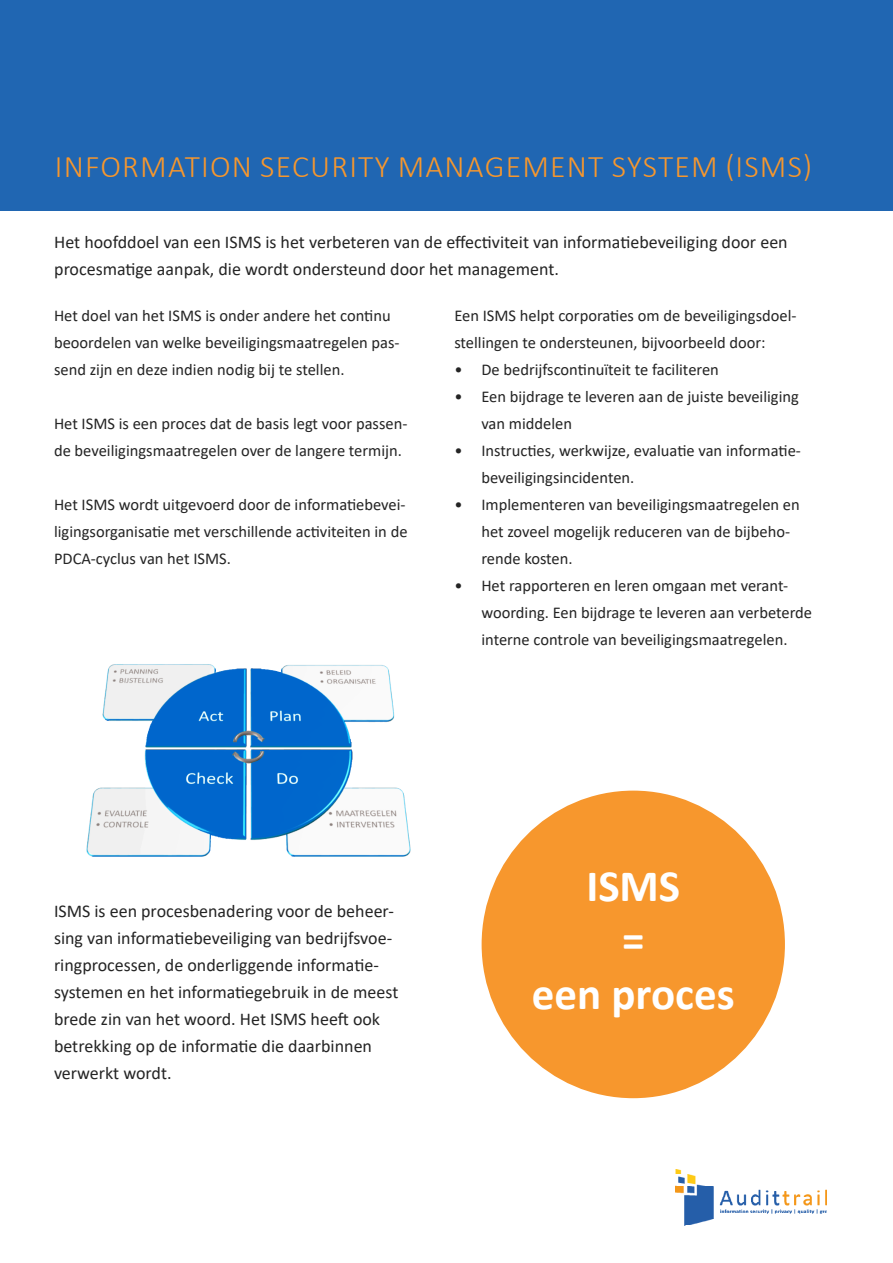
<style>
.page{position:relative;width:893px;height:1263px;background:#fff}
.page>*{position:absolute;margin:0;border:0;box-sizing:border-box;transform-origin:0 0}
.t1{font:700 45px "Calibri";color:#fff}
.t2{font:300 31.5px "Calibri";letter-spacing:.04em;color:#f7972d}
.Alineastijl_1{font:18px/27px "Calibri";color:#242424}
.Alineastijl_2{font:16.5px/27px "Calibri";color:#242424}
</style>
<div class="page">
<div style="left:0;top:0;width:893px;height:210px;background:#2066b2"></div>
<img style="left:675px;top:1169px;width:151px;height:57px">
<div style="left:482px;top:791px;width:303px;height:307px;background:#f7972d;border-radius:50%"></div>
<img style="left:86px;top:664px;width:325px;height:193px">
<p class="t2" style="left:55px;top:147px;width:759px">INFORMATION SECURITY MANAGEMENT SYSTEM (ISMS)</p>
<p class="Alineastijl_1" style="left:54px;top:228px;width:735px">Het hoofddoel van een ISMS is het verbeteren van de effectiviteit van informatiebeveiliging door een procesmatige aanpak, die wordt ondersteund door het management.</p>
<p class="Alineastijl_2" style="left:54px;top:302px;width:347px">Het doel van het ISMS is onder andere het continu beoordelen van welke beveiligingsmaatregelen pas&shy;send zijn en deze indien nodig bij te stellen.</p>
<p class="Alineastijl_2" style="left:54px;top:410px;width:355px">Het ISMS is een proces dat de basis legt voor passen&shy;de beveiligingsmaatregelen over de langere termijn.</p>
<p class="Alineastijl_2" style="left:54px;top:491px;width:355px;text-align:justify">Het ISMS wordt uitgevoerd door de informatiebevei&shy;ligingsorganisatie met verschillende activiteiten in de PDCA-cyclus van het ISMS.</p>
<p class="Alineastijl_2" style="left:454px;top:302px;width:344px">Een ISMS helpt corporaties om de beveiligingsdoel&shy;stellingen te ondersteunen, bijvoorbeeld door:</p>
<p class="Alineastijl_2" style="left:454px;top:356px;width:266px">• De bedrijfscontinuïteit te faciliteren</p>
<p class="Alineastijl_2" style="left:481px;top:383px;width:319px;text-indent:-27px">• Een bijdrage te leveren aan de juiste beveiliging van middelen</p>
<p class="Alineastijl_2" style="left:481px;top:437px;width:321px;text-indent:-27px">• Instructies, werkwijze, evaluatie van informatie&shy;beveiligingsincidenten.</p>
<p class="Alineastijl_2" style="left:481px;top:491px;width:320px;text-indent:-27px">• Implementeren van beveiligingsmaatregelen en het zoveel mogelijk reduceren van de bijbeho&shy;rende kosten.</p>
<p class="Alineastijl_2" style="left:481px;top:572px;width:332px;text-indent:-27px">• Het rapporteren en leren omgaan met verant&shy;woording. Een bijdrage te leveren aan verbeterde interne controle van beveiligingsmaatregelen.</p>
<p class="Alineastijl_1" style="left:54px;top:897px;width:346px">ISMS is een procesbenadering voor de beheer&shy;sing van informatiebeveiliging van bedrijfsvoe&shy;ringprocessen, de onderliggende informatie&shy;systemen en het informatiegebruik in de meest brede zin van het woord. Het ISMS heeft ook betrekking op de informatie die daarbinnen verwerkt wordt.</p>
<p class="t1" style="left:586px;top:854px;width:95px">ISMS</p>
<p class="t1" style="left:622px;top:908px;width:24px">=</p>
<p class="t1" style="left:532px;top:962px;width:204px">een proces</p>
</div>
